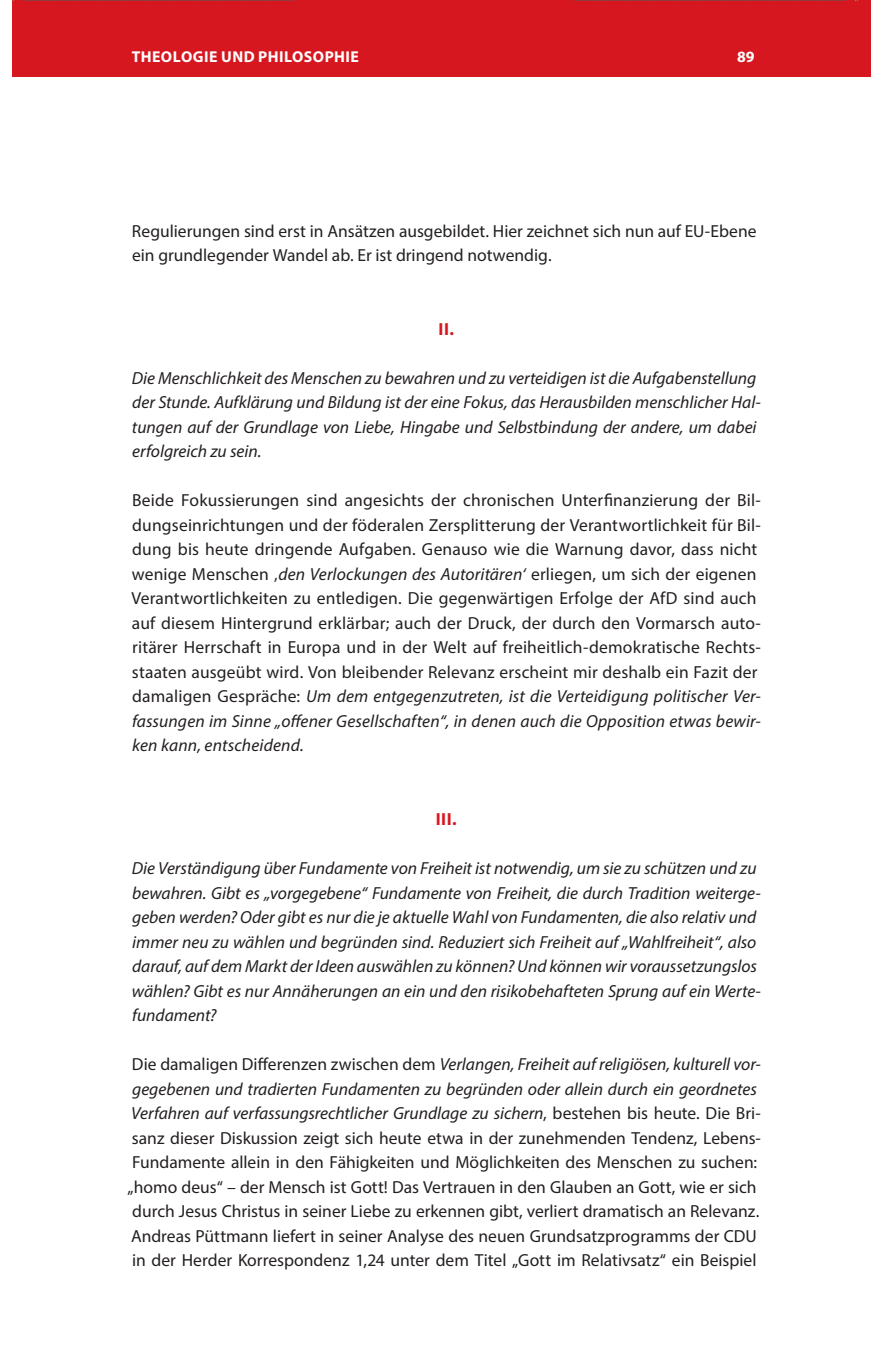
<style>
.page{position:relative;width:871px;height:1370px;background:#fff}
.page>*{position:absolute;margin:0;border:0;box-sizing:border-box;transform-origin:0 0}
.t1{font:17.5px/24.5px "Myriad Pro";letter-spacing:.005em;color:#231f20}
.t2{font:italic 17.5px/24.5px "Myriad Pro";color:#231f20}
.t3{font:700 17.5px "Myriad Pro";color:#d7171f}
.t4{font:700 15.75px "Myriad Pro";letter-spacing:.03em;color:#fff}
.s1{font-style:italic}
</style>
<div class="page">
<div style="left:12px;top:1px;width:858px;height:76px;background:#d7171f"></div>
<svg style="left:23px;top:0;width:271px;height:1px"></svg>
<svg style="left:574px;top:0;width:271px;height:1px"></svg>
<p class="t4" style="left:132px;top:46px;width:229px">THEOLOGIE UND PHILOSOPHIE</p>
<p class="t4" style="left:736px;top:46px;width:19px">89</p>
<p class="t1" style="left:132px;top:218px;width:626px">Regulierungen sind erst in Ansätzen ausgebildet. Hier zeichnet sich nun auf EU-Ebene ein grundlegender Wandel ab. Er ist dringend notwendig.</p>
<p class="t3" style="left:438px;top:317px;width:17px">II.</p>
<p class="t2" style="left:132px;top:365px;width:630px">Die Menschlichkeit des Menschen zu bewahren und zu verteidigen ist die Aufgabenstellung der Stunde. Aufklärung und Bildung ist der eine Fokus, das Herausbilden menschlicher Hal&shy;tungen auf der Grundlage von Liebe, Hingabe und Selbstbindung der andere, um dabei erfolgreich zu sein.</p>
<p class="t1" style="left:131px;top:488px;width:631px">Beide Fokussierungen sind angesichts der chronischen Unterfinanzierung der Bil&shy;dungseinrichtungen und der föderalen Zersplitterung der Verantwortlichkeit für Bil&shy;dung bis heute dringende Aufgaben. Genauso wie die Warnung davor, dass nicht wenige Menschen ‚<span class="s1">den Verlockungen des Autoritären‘</span> erliegen, um sich der eigenen Verantwortlichkeiten zu entledigen. Die gegenwärtigen Erfolge der AfD sind auch auf diesem Hintergrund erklärbar; auch der Druck, der durch den Vormarsch auto&shy;ritärer Herrschaft in Europa und in der Welt auf freiheitlich-demokratische Rechts&shy;staaten ausgeübt wird. Von bleibender Relevanz erscheint mir deshalb ein Fazit der damaligen Gespräche: <span class="s1">Um dem entgegenzutreten, ist die Verteidigung politischer Ver&shy;fassungen im Sinne „offener Gesellschaften“, in denen auch die Opposition etwas bewir&shy;ken kann, entscheidend.</span></p>
<p class="t3" style="left:435px;top:807px;width:22px">III.</p>
<p class="t2" style="left:132px;top:855px;width:630px">Die Verständigung über Fundamente von Freiheit ist notwendig, um sie zu schützen und zu bewahren. Gibt es „vorgegebene“ Fundamente von Freiheit, die durch Tradition weiterge&shy;geben werden? Oder gibt es nur die je aktuelle Wahl von Fundamenten, die also relativ und immer neu zu wählen und begründen sind. Reduziert sich Freiheit auf „Wahlfreiheit“, also darauf, auf dem Markt der Ideen auswählen zu können? Und können wir voraussetzungslos wählen? Gibt es nur Annäherungen an ein und den risikobehafteten Sprung auf ein Werte&shy;fundament?</p>
<p class="t1" style="left:127px;top:1051px;width:634px">Die damaligen Differenzen zwischen dem <span class="s1">Verlangen, Freiheit auf religiösen, kulturell vor&shy;gegebenen und tradierten Fundamenten zu begründen oder allein durch ein geordnetes Verfahren auf verfassungsrechtlicher Grundlage zu sichern</span>, bestehen bis heute. Die Bri&shy;sanz dieser Diskussion zeigt sich heute etwa in der zunehmenden Tendenz, Lebens-Fundamente allein in den Fähigkeiten und Möglichkeiten des Menschen zu suchen: „homo deus“ – der Mensch ist Gott! Das Vertrauen in den Glauben an Gott, wie er sich durch Jesus Christus in seiner Liebe zu erkennen gibt, verliert dramatisch an Relevanz.<br>Andreas Püttmann liefert in seiner Analyse des neuen Grundsatzprogramms der CDU in der Herder Korrespondenz 1,24 unter dem Titel „Gott im Relativsatz“ ein Beispiel</p>
</div>
